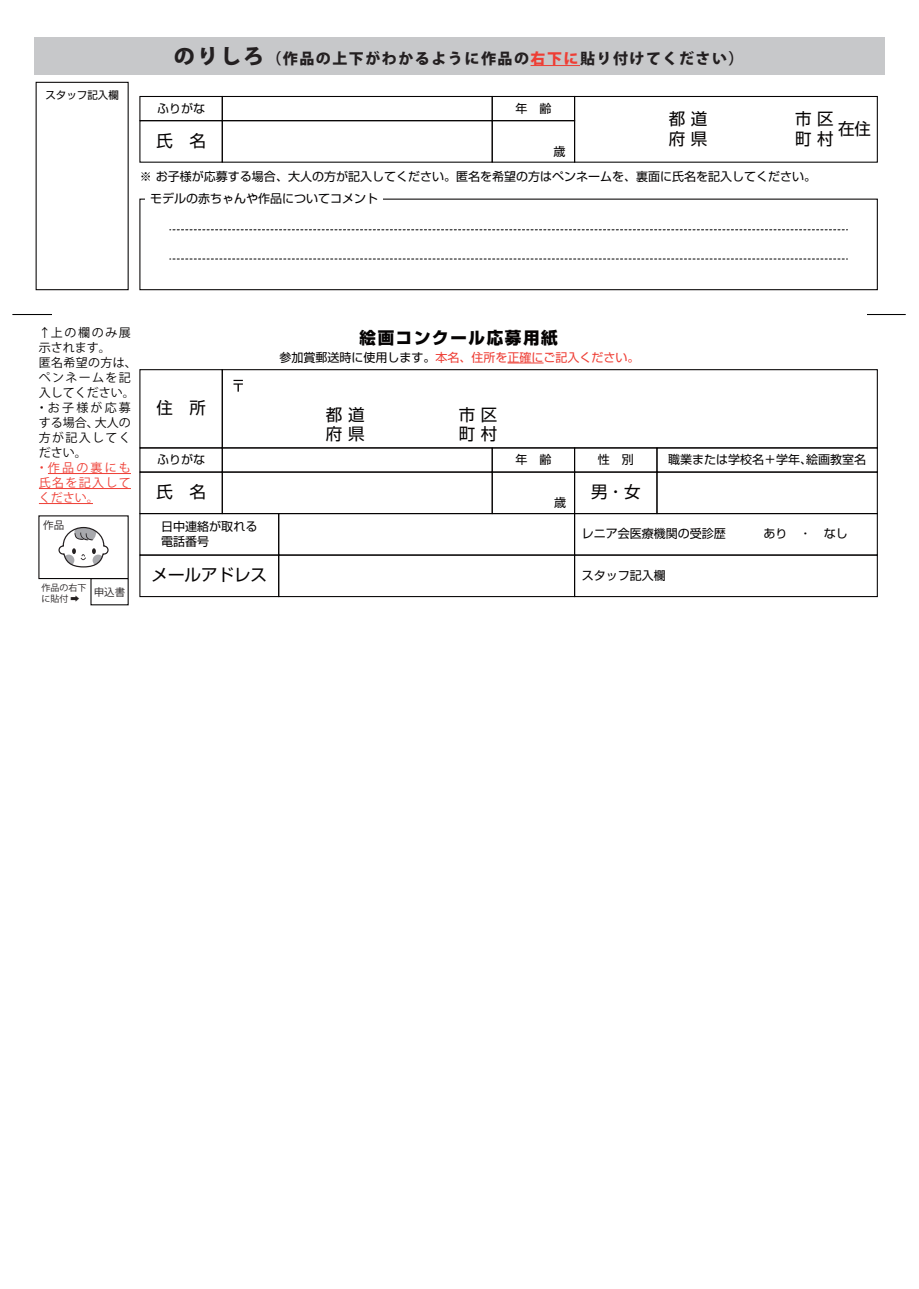
<style>
.page{position:relative;width:919px;height:1289px;background:#fff}
.page>*{position:absolute;margin:0;border:0;box-sizing:border-box;transform-origin:0 0}
.t1{font:16.5px/19.8px "Shin Go Pro";color:#050303}
.t2{font:800 16.5px "Shin Go Pro";letter-spacing:.1em;color:#050303}
.t3{font:800 15px "Koz Go Pro";letter-spacing:.1em;color:#231f20}
.t4{font:12px/14.4px "Shin Go Pro";color:#050303}
.t5{font:12px/15px "Koz Go Pr 6 N";letter-spacing:.025em;color:#050303}
.t6{font:12px "Shin Go Pro";color:#ee3e35}
.t7{font:12px/15px "Koz Go Pr 6 N";letter-spacing:.11em;color:#ee3e35;text-align:justify}
.t8{font:10.5px "Shin Go Pro";color:#050303}
.t9{font:10.5px "Koz Go Pr 6 N";color:#231f20}
.t10{font:9px/10.5px "Koz Go Pr 6 N";color:#231f20}
.s1{font-size:21px}
.s2{color:#ee3e35}
.s3{font-size:10.5px}
.s4{color:#050303}
</style>
<div class="page">
<div style="left:34px;top:37px;width:850px;height:38px;background:#c7c8ca"></div>
<hr style="left:530px;top:65px;width:50px;height:1px;background:#ee3e35">
<hr style="left:12px;top:314px;width:893px;height:1px;background:#030303">
<div style="left:52px;top:309px;width:814px;height:11px;background:#fff"></div>
<hr style="left:507px;top:363px;width:36px;height:1px;background:#ee3e35">
<div style="left:139px;top:96px;width:84px;height:25px;border:1px solid #050303"></div>
<div style="left:491px;top:96px;width:84px;height:25px;border:1px solid #050303"></div>
<div style="left:491px;top:120px;width:84px;height:43px;border:1px solid #050303"></div>
<div style="left:574px;top:96px;width:303px;height:67px;border:1px solid #050303"></div>
<div style="left:222px;top:96px;width:270px;height:25px;border:1px solid #050303"></div>
<div style="left:139px;top:120px;width:84px;height:43px;border:1px solid #050303"></div>
<div style="left:222px;top:120px;width:270px;height:43px;border:1px solid #050303"></div>
<div style="left:139px;top:198px;width:738px;height:92px;border:1px solid #050303"></div>
<div style="left:145px;top:192px;width:238px;height:14px;background:#fff"></div>
<div style="left:491px;top:471px;width:84px;height:43px;border:1px solid #050303"></div>
<div style="left:574px;top:447px;width:83px;height:25px;border:1px solid #050303"></div>
<div style="left:574px;top:471px;width:83px;height:43px;border:1px solid #050303"></div>
<div style="left:656px;top:471px;width:221px;height:43px;border:1px solid #050303"></div>
<div style="left:574px;top:513px;width:303px;height:42px;border:1px solid #050303"></div>
<div style="left:574px;top:554px;width:303px;height:43px;border:1px solid #050303"></div>
<div style="left:139px;top:471px;width:84px;height:43px;border:1px solid #050303"></div>
<div style="left:139px;top:513px;width:140px;height:42px;border:1px solid #050303"></div>
<div style="left:139px;top:554px;width:140px;height:43px;border:1px solid #050303"></div>
<div style="left:278px;top:554px;width:297px;height:43px;border:1px solid #050303"></div>
<div style="left:222px;top:471px;width:270px;height:43px;border:1px solid #050303"></div>
<div style="left:139px;top:369px;width:84px;height:79px;border:1px solid #050303"></div>
<div style="left:222px;top:369px;width:655px;height:79px;border:1px solid #050303"></div>
<svg style="left:233px;top:380px;width:10px;height:11px"></svg>
<div style="left:36px;top:82px;width:93px;height:208px;border:1px solid #050303"></div>
<hr style="left:48px;top:473px;width:83px;height:1px;background:#ee3e35">
<hr style="left:39px;top:488px;width:92px;height:1px;background:#ee3e35">
<hr style="left:39px;top:503px;width:54px;height:1px;background:#ee3e35">
<div style="left:38px;top:515px;width:91px;height:64px;border:1px solid #050303"></div>
<svg style="left:58px;top:526px;width:51px;height:42px"></svg>
<svg style="left:170px;top:229px;width:677px;height:1px"></svg>
<svg style="left:170px;top:259px;width:677px;height:1px"></svg>
<p class="t8" style="left:45px;top:86px;width:75px">スタッフ記入欄</p>
<p class="t3" style="left:174px;top:49px;width:571px"><span class="s1">のりしろ</span>（作品の上下がわかるように作品の<span class="s2">右下に</span>貼り付けてください）</p>
<p class="t4" style="left:157px;top:99px;width:50px">ふりがな</p>
<p class="t4" style="left:515px;top:99px;width:38px">年　齢</p>
<h1 class="t1" style="left:156px;top:129px;width:51px">氏　名</h1>
<p class="t4" style="left:553px;top:143px;width:14px">歳</p>
<h1 class="t1" style="left:668px;top:107px;width:40px">都 道府 県</h1>
<h1 class="t1" style="left:795px;top:107px;width:40px">市 区町 村</h1>
<h1 class="t1" style="left:838px;top:117px;width:34px">在住</h1>
<p class="t4" style="left:140px;top:168px;width:677px">※ お子様が応募する場合、大人の方が記入してください。匿名を希望の方はペンネームを、裏面に氏名を記入してください。</p>
<p class="t4" style="left:150px;top:190px;width:229px">モデルの赤ちゃんや作品についてコメント</p>
<p class="t5" style="left:36px;top:325px;width:102px">↑上の欄のみ展示されます。<br>匿名希望の方は、ペンネームを記入してください。・お子様が応募する場合、大人の方が記入してください。</p>
<p class="t7" style="left:36px;top:460px;width:96px">・作品の裏にも氏名を記入してください。</p>
<p class="t9" style="left:43px;top:519px;width:23px">作品</p>
<p class="t10" style="left:41px;top:583px;width:85px">作品の右下 <span class="s3">申込書</span>に貼付 ➡</p>
<h1 class="t2" style="left:359px;top:324px;width:199px">絵画コンクール応募用紙</h1>
<h1 class="t1" style="left:156px;top:396px;width:51px">住　所</h1>
<p class="t6" style="left:279px;top:347px;width:361px"><span class="s4">参加賞郵送時に使用します。</span>本名、住所を正確にご記入ください。</p>
<h1 class="t1" style="left:326px;top:402px;width:40px">都 道府 県</h1>
<h1 class="t1" style="left:459px;top:402px;width:40px">市 区町 村</h1>
<p class="t4" style="left:157px;top:451px;width:49px">ふりがな</p>
<p class="t4" style="left:515px;top:451px;width:37px">年　齢</p>
<h1 class="t1" style="left:156px;top:480px;width:51px">氏　名</h1>
<p class="t4" style="left:554px;top:493px;width:13px">歳</p>
<p class="t4" style="left:597px;top:451px;width:37px">性　別</p>
<h1 class="t1" style="left:591px;top:480px;width:51px">男・女</h1>
<p class="t4" style="left:668px;top:451px;width:199px">職業または学校名＋学年、絵画教室名</p>
<p class="t4" style="left:161px;top:518px;width:98px">日中連絡が取れる電話番号</p>
<h1 class="t1" style="left:151px;top:563px;width:117px">メールアドレス</h1>
<p class="t4" style="left:581px;top:525px;width:145px">レニア会医療機関の受診歴</p>
<p class="t4" style="left:763px;top:525px;width:86px">あり　・　なし</p>
<p class="t4" style="left:581px;top:566px;width:85px">スタッフ記入欄</p>
</div>
